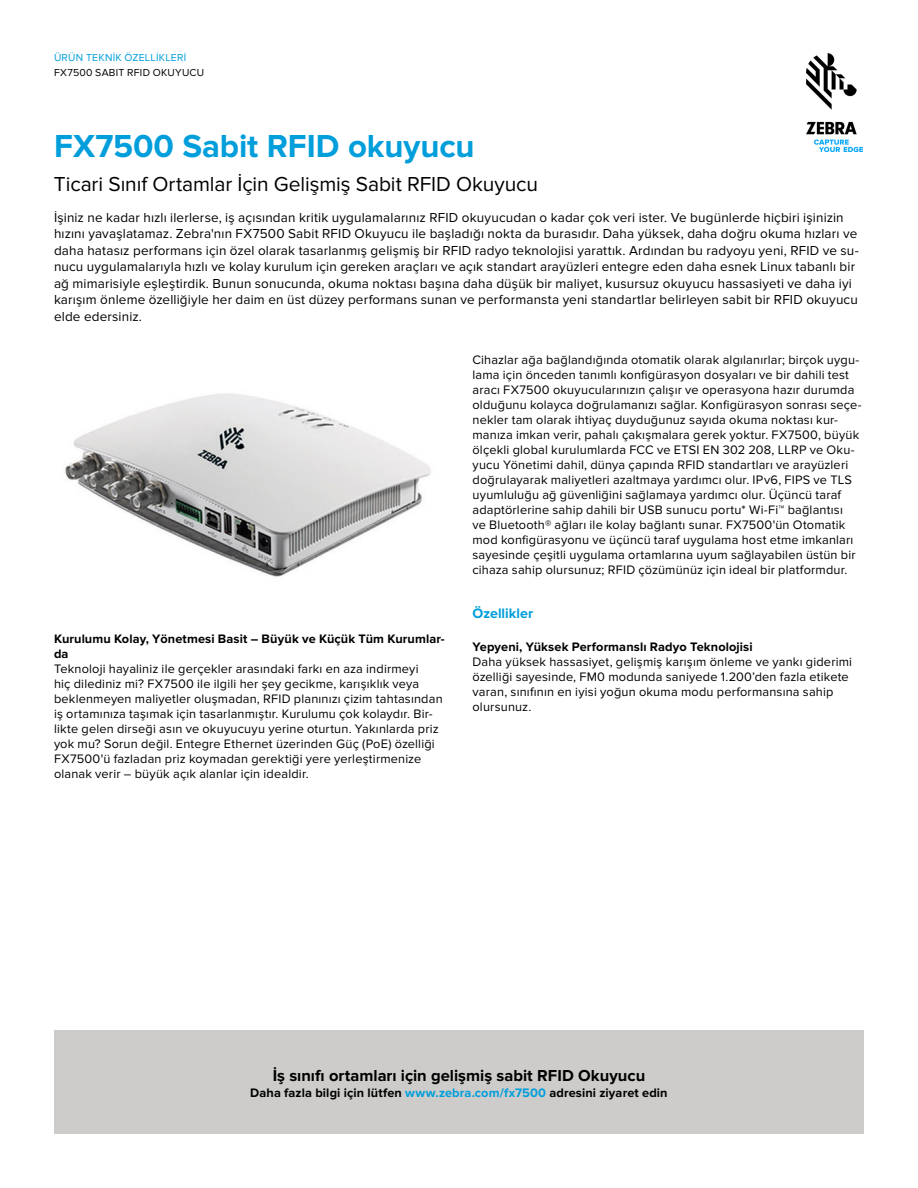
<style>
.page{position:relative;width:918px;height:1188px;background:#fff}
.page>*{position:absolute;margin:0;border:0;box-sizing:border-box;transform-origin:0 0}
.t1{font:700 33px "Proxima Nova";letter-spacing:-.005em;color:#009edb}
.t2{font:21px "Proxima Nova";letter-spacing:-.005em;color:#000}
.t3{font:700 16.5px "Proxima Nova";color:#000}
.t4{font:700 14.25px "Proxima Nova";color:#009edb}
.t5{font:13.5px/16.5px "Proxima Nova";letter-spacing:.01em;color:#000}
.t6{font:12.75px/15px "Proxima Nova";letter-spacing:.015em;color:#000}
.t7{font:700 12.75px/15px "Proxima Nova";letter-spacing:.01em;color:#000}
.t8{font:10.5px "Proxima Nova";letter-spacing:.025em;color:#000}
.t9{font:10.5px "Proxima Nova";letter-spacing:.025em;color:#009edb}
.s1{color:#009edb}
</style>
<div class="page">
<img style="left:806px;top:54px;width:56px;height:97px">
<div style="left:54px;top:1031px;width:810px;height:103px;background:#cdccca"></div>
<img style="left:65px;top:393px;width:366px;height:184px">
<p class="t9" style="left:54px;top:52px;width:134px">ÜRÜN TEKNİK ÖZELLİKLERİ</p>
<p class="t8" style="left:54px;top:66px;width:152px">FX7500 SABIT RFID OKUYUCU</p>
<h1 class="t1" style="left:54px;top:127px;width:422px">FX7500 Sabit RFID okuyucu</h1>
<h2 class="t2" style="left:54px;top:172px;width:486px">Ticari Sınıf Ortamlar İçin Gelişmiş Sabit RFID Okuyucu</h2>
<p class="t5" style="left:54px;top:209px;width:806px">İşiniz ne kadar hızlı ilerlerse, iş açısından kritik uygulamalarınız RFID okuyucudan o kadar çok veri ister. Ve bugünlerde hiçbiri işinizin hızını yavaşlatamaz. Zebra'nın FX7500 Sabit RFID Okuyucu ile başladığı nokta da burasıdır. Daha yüksek, daha doğru okuma hızları ve daha hatasız performans için özel olarak tasarlanmış gelişmiş bir RFID radyo teknolojisi yarattık. Ardından bu radyoyu yeni, RFID ve su&shy;nucu uygulamalarıyla hızlı ve kolay kurulum için gereken araçları ve açık standart arayüzleri entegre eden daha esnek Linux tabanlı bir ağ mimarisiyle eşleştirdik. Bunun sonucunda, okuma noktası başına daha düşük bir maliyet, kusursuz okuyucu hassasiyeti ve daha iyi karışım önleme özelliğiyle her daim en üst düzey performans sunan ve performansta yeni standartlar belirleyen sabit bir RFID okuyucu elde edersiniz.</p>
<p class="t7" style="left:54px;top:631px;width:392px">Kurulumu Kolay, Yönetmesi Basit – Büyük ve Küçük Tüm Kurumlar&shy;da</p>
<p class="t6" style="left:54px;top:661px;width:390px">Teknoloji hayaliniz ile gerçekler arasındaki farkı en aza indirmeyi<br>hiç dilediniz mi? FX7500 ile ilgili her şey gecikme, karışıklık veya beklenmeyen maliyetler oluşmadan, RFID planınızı çizim tahtasından iş ortamınıza taşımak için tasarlanmıştır. Kurulumu çok kolaydır. Bir&shy;likte gelen dirseği asın ve okuyucuyu yerine oturtun. Yakınlarda priz yok mu? Sorun değil. Entegre Ethernet üzerinden Güç (PoE) özelliği FX7500'ü fazladan priz koymadan gerektiği yere yerleştirmenize olanak verir – büyük açık alanlar için idealdir.</p>
<p class="t6" style="left:472px;top:353px;width:391px">Cihazlar ağa bağlandığında otomatik olarak algılanırlar; birçok uygu&shy;lama için önceden tanımlı konfigürasyon dosyaları ve bir dahili test aracı FX7500 okuyucularınızın çalışır ve operasyona hazır durumda olduğunu kolayca doğrulamanızı sağlar. Konfigürasyon sonrası seçe&shy;nekler tam olarak ihtiyaç duyduğunuz sayıda okuma noktası kur&shy;manıza imkan verir, pahalı çakışmalara gerek yoktur. FX7500, büyük ölçekli global kurulumlarda FCC ve ETSI EN 302 208, LLRP ve Oku&shy;yucu Yönetimi dahil, dünya çapında RFID standartları ve arayüzleri doğrulayarak maliyetleri azaltmaya yardımcı olur. IPv6, FIPS ve TLS uyumluluğu ağ güvenliğini sağlamaya yardımcı olur. Üçüncü taraf adaptörlerine sahip dahili bir USB sunucu portu* Wi-Fi™ bağlantısı<br>ve Bluetooth® ağları ile kolay bağlantı sunar. FX7500'ün Otomatik mod konfigürasyonu ve üçüncü taraf uygulama host etme imkanları sayesinde çeşitli uygulama ortamlarına uyum sağlayabilen üstün bir cihaza sahip olursunuz; RFID çözümünüz için ideal bir platformdur.</p>
<p class="t4" style="left:472px;top:605px;width:62px">Özellikler</p>
<p class="t7" style="left:472px;top:639px;width:282px">Yepyeni, Yüksek Performanslı Radyo Teknolojisi</p>
<p class="t6" style="left:472px;top:654px;width:381px">Daha yüksek hassasiyet, gelişmiş karışım önleme ve yankı giderimi özelliği sayesinde, FM0 modunda saniyede 1.200’den fazla etikete varan, sınıfının en iyisi yoğun okuma modu performansına sahip olursunuz.</p>
<p class="t3" style="left:273px;top:1066px;width:374px">İş sınıfı ortamları için gelişmiş sabit RFID Okuyucu</p>
<p class="t7" style="left:250px;top:1085px;width:419px">Daha fazla bilgi için lütfen <span class="s1">www.zebra.com/fx7500</span> adresini ziyaret edin</p>
</div>
